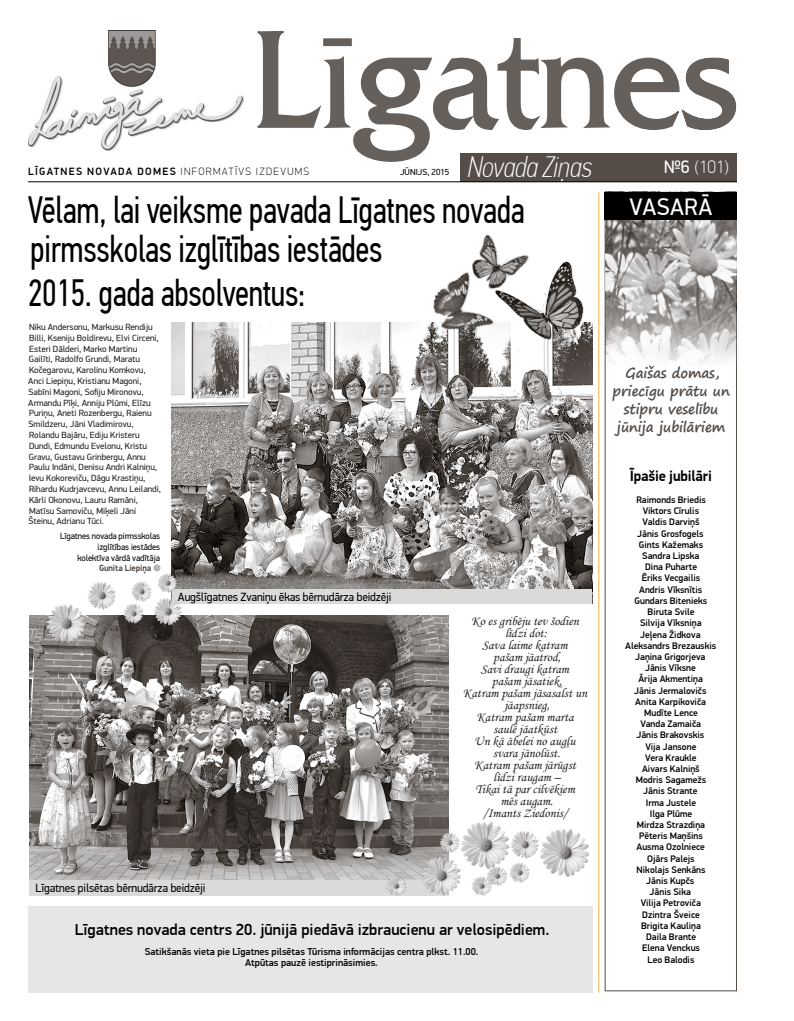
<style>
.page{position:relative;width:794px;height:1021px;background:#fff}
.page>*{position:absolute;margin:0;border:0;box-sizing:border-box;transform-origin:0 0}
.t1{font:38px/38px "PF Din Text Cond Pro";letter-spacing:-.01em;color:#000;scale:.87 1}
.t2{font:italic 100 29.4px "PF Din Text Cond Pro";letter-spacing:-.01em;color:#fff;scale:.95 1}
.t3{font:24px "PF Din Display Pro";letter-spacing:.02em;color:#fff}
.t4{font:100 18px "PF Din Display Pro";color:#fff}
.t5{font:500 16px "PF Din Display Pro";color:#000}
.t6{font:700 15px "PF Din Display Pro";letter-spacing:-.01em;color:#000;scale:.95 1}
.t7{font:700 14px/18px "Segoe Print";letter-spacing:-.01em;color:#544d48;text-align:center}
.t8{font:13px/12px "Monotype Corsiva";color:#212121;text-align:center}
.t9{font:12px "PF Din Display Pro";letter-spacing:-.01em;color:#000;scale:.95 1}
.t10{font:500 10.6px "PF Din Display Pro";letter-spacing:.12em;color:#000}
.t11{font:500 10px/11.2px "PF Din Display Pro";color:#000;text-align:center}
.t12{font:500 9.5px/11.2px "PF Din Display Pro";color:#000;text-align:center}
.t13{font:9px/10.8px "PF Din Display Pro";color:#212121}
.t14{font:9px/10.8px "PF Din Display Pro";letter-spacing:-.01em;color:#000;text-align:right;scale:.95 1}
.t15{font:700 9px "PF Din Display Pro";letter-spacing:-.01em;color:#544d48;scale:.95 1}
.t16{font:8.8px "PF Din Display Pro";color:#000}
.s1{font-weight:100}
.s2{font-weight:400}
</style>
<div class="page">
<img style="left:29px;top:616px;width:420px;height:263px">
<div style="left:29px;top:880px;width:420px;height:15px;background:#dadad9"></div>
<img style="left:172px;top:323px;width:420px;height:266px">
<div style="left:172px;top:589px;width:420px;height:15px;background:#dadad9"></div>
<div style="left:28px;top:906px;width:565px;height:86px;background:#e7e6e6"></div>
<div style="left:605px;top:192px;width:132px;height:799px;border:1px solid #544d48"></div>
<img style="left:28px;top:30px;width:215px;height:120px">
<svg style="left:257px;top:30px;width:480px;height:132px"></svg>
<div style="left:460px;top:153px;width:277px;height:28px;background:#544d48"></div>
<hr style="left:28px;top:181px;width:709px;height:1px;background:#000">
<div style="left:153px;top:564px;width:7px;height:7px;background:#b8b6b5;border-radius:50%"></div>
<img style="left:605px;top:220px;width:132px;height:146px">
<div style="left:605px;top:192px;width:132px;height:28px;background:#000"></div>
<hr style="left:598px;top:193px;width:1px;height:799px;background:#f4b441">
<img style="left:517px;top:261px;width:72px;height:83px">
<img style="left:417px;top:272px;width:100px;height:83px">
<img style="left:467px;top:234px;width:91px;height:65px">
<img style="left:540px;top:827px;width:60px;height:50px">
<img style="left:463px;top:822px;width:44px;height:46px">
<img style="left:416px;top:856px;width:53px;height:39px">
<img style="left:507px;top:830px;width:38px;height:28px">
<img style="left:511px;top:863px;width:19px;height:19px">
<img style="left:485px;top:866px;width:26px;height:19px">
<img style="left:437px;top:833px;width:27px;height:19px">
<img style="left:384px;top:876px;width:26px;height:19px">
<img style="left:471px;top:876px;width:24px;height:19px">
<img style="left:157px;top:573px;width:25px;height:19px">
<img style="left:131px;top:582px;width:21px;height:19px">
<img style="left:121px;top:604px;width:26px;height:19px">
<img style="left:87px;top:582px;width:29px;height:27px">
<img style="left:41px;top:603px;width:53px;height:40px">
<img style="left:150px;top:597px;width:37px;height:28px">
<p class="t10" style="left:28px;top:165px;width:283px">LĪGATNES NOVADA DOMES <span class="s1">INFORMATĪVS IZDEVUMS</span></p>
<p class="t16" style="left:400px;top:167px;width:51px">JŪNIJS, 2015</p>
<h2 class="t2" style="left:467px;top:150px;width:133px">Novada Ziņas</h2>
<h3 class="t4" style="left:664px;top:156px;width:67px"><span class="s2">№6</span> (101)</h3>
<h1 class="t1" style="left:28px;top:191px;width:573px">Vēlam, lai veiksme pavada Līgatnes novada pirmsskolas izglītības iestādes</h1>
<h1 class="t1" style="left:28px;top:274px;width:320px">2015. gada absolventus:</h1>
<p class="t13" style="left:28px;top:321px;width:134px">Niku Andersonu, Markusu Rendiju<br>Billi, Kseniju Boldirevu, Elvi Circeni,<br>Esteri Dālderi, Marko Martinu<br>Gailīti, Radolfo Grundi, Maratu<br>Kočegarovu, Karolinu Komkovu,<br>Anci Liepiņu, Kristianu Magoni,<br>Sabīni Magoni, Sofiju Mironovu,<br>Armandu Pīķi, Anniju Plūmi, Elīzu<br>Puriņu, Aneti Rozenbergu, Raienu<br>Smildzeru, Jāni Vladimirovu,<br>Rolandu Bajāru, Ediju Kristeru<br>Dundi, Edmundu Evelonu, Kristu<br>Gravu, Gustavu Grinbergu, Annu<br>Paulu Indāni, Denisu Andri Kalniņu,<br>Ievu Kokoreviču, Dāgu Krastiņu,<br>Rihardu Kudrjavcevu, Annu Leilandi,<br>Kārli Okonovu, Lauru Ramāni,<br>Matīsu Samoviču, Miķeli Jāni<br>Šteinu, Adrianu Tūci.</p>
<p class="t14" style="left:60px;top:530px;width:107px">Līgatnes novada pirmsskolas izglītības iestādes<br>kolektīva vārdā vadītāja</p>
<p class="t15" style="left:99px;top:563px;width:57px">Gunita Liepiņa</p>
<p class="t9" style="left:178px;top:590px;width:226px">Augšlīgatnes Zvaniņu ēkas bērnudārza beidzēji</p>
<p class="t9" style="left:35px;top:881px;width:180px">Līgatnes pilsētas bērnudārza beidzēji</p>
<p class="t8" style="left:463px;top:615px;width:126px">Ko es gribēju tev šodien līdzi dot:<br>Sava laime katram<br>pašam jāatrod,<br>Savi draugi katram<br>pašam jāsatiek,<br>Katram pašam jāsasalst un jāapsnieg,<br>Katram pašam marta<br>saulē jāatkūst<br>Un kā ābelei no augļu svara jānolūst.<br>Katram pašam jārūgst līdzi raugam –<br>Tikai tā par cilvēkiem<br>mēs augam.<br>/Imants Ziedonis/</p>
<h3 class="t5" style="left:75px;top:920px;width:476px">Līgatnes novada centrs 20. jūnijā piedāvā izbraucienu ar velosipēdiem.</h3>
<p class="t11" style="left:145px;top:946px;width:335px">Satikšanās vieta pie Līgatnes pilsētas Tūrisma informācijas centra plkst. 11.00.<br>Atpūtas pauzē iestiprināsimies.</p>
<h3 class="t3" style="left:629px;top:192px;width:84px">VASARĀ</h3>
<h3 class="t7" style="left:612px;top:363px;width:119px">Gaišas domas, priecīgu prātu un stipru veselību jūnija jubilāriem</h3>
<h3 class="t6" style="left:629px;top:466px;width:88px">Īpašie jubilāri</h3>
<p class="t12" style="left:625px;top:494px;width:92px">Raimonds Briedis<br>Viktors Cīrulis<br>Valdis Darviņš<br>Jānis Grosfogels<br>Gints Kažemaks<br>Sandra Lipska<br>Dina Puharte<br>Ēriks Vecgailis<br>Andris Vīksnītis<br>Gundars Bitenieks<br>Biruta Svile<br>Silvija Vīksniņa<br>Jeļena Židkova<br>Aleksandrs Brezauskis<br>Jaņina Grigorjeva<br>Jānis Vīksne<br>Ārija Akmentiņa<br>Jānis Jermalovičs<br>Anita Karpikoviča<br>Mudīte Lence<br>Vanda Zamaiča<br>Jānis Brakovskis<br>Vija Jansone<br>Vera Kraukle<br>Aivars Kalniņš<br>Modris Sagamežs<br>Jānis Strante<br>Irma Justele<br>Ilga Plūme<br>Mirdza Strazdiņa<br>Pēteris Maņšins<br>Ausma Ozolniece<br>Ojārs Palejs<br>Nikolajs Senkāns<br>Jānis Kupčs<br>Jānis Sika<br>Vilija Petroviča<br>Dzintra Šveice<br>Brigita Kauliņa<br>Daila Brante<br>Elena Venckus<br>Leo Balodis</p>
</div>
